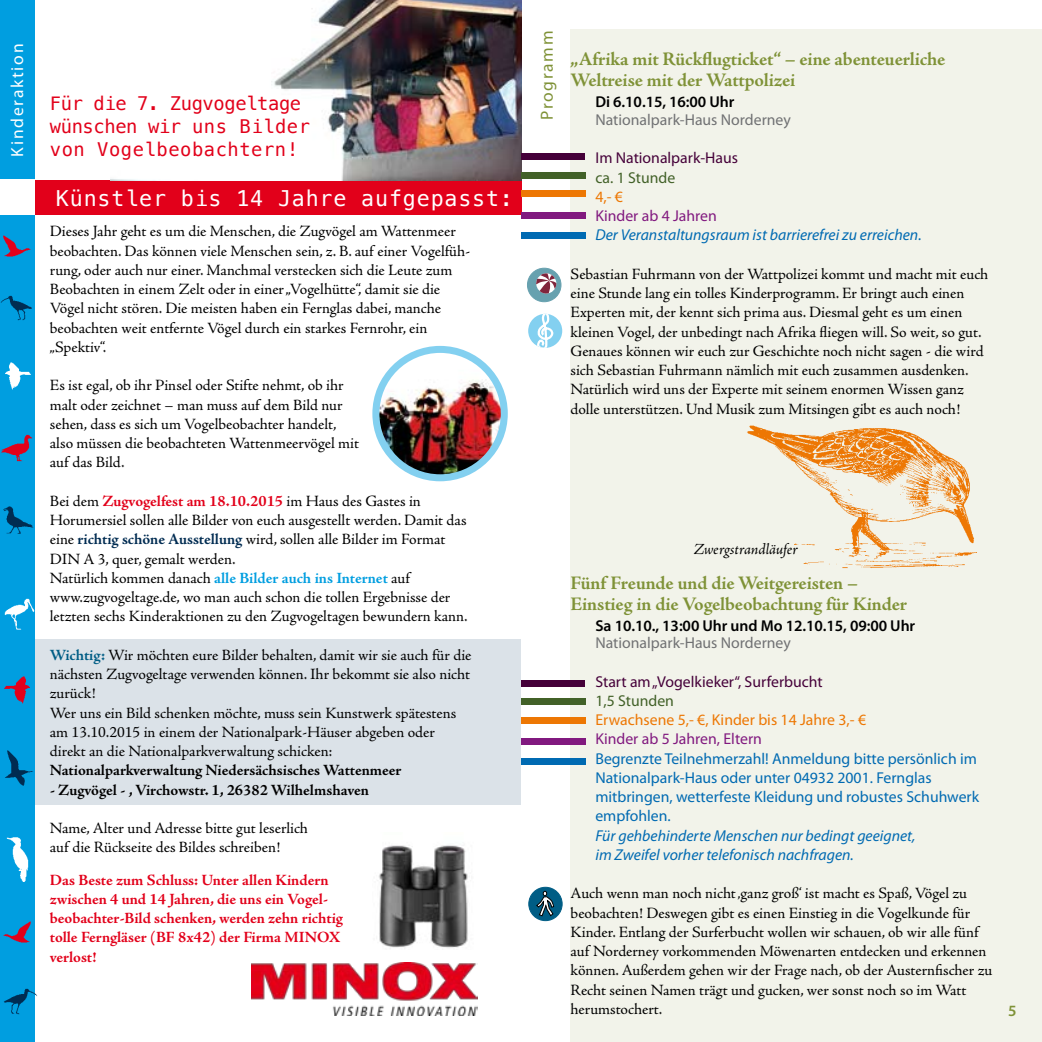
<style>
.page{position:relative;width:1042px;height:1042px;background:#fff}
.page>*{position:absolute;margin:0;border:0;box-sizing:border-box;transform-origin:0 0}
.t1{font:21.7px "Menlo";letter-spacing:.04em;color:#fff}
.t2{font:700 19.25px/21px "Adobe Jenson Pro";letter-spacing:-.01em;color:#7f9237}
.t3{font:18.72px/22.9px "Menlo";letter-spacing:-.02em;color:#e2001a}
.t4{font:18.72px "Menlo";letter-spacing:.03em;color:#e2001a}
.t5{font:17.5px "Myriad Pro";letter-spacing:.1em;color:#fff}
.t6{font:17.5px "Myriad Pro";letter-spacing:.095em;color:#7f9237}
.t7{font:15.75px/19.2px "Adobe Jenson Pro";color:#000}
.t8{font:700 15.75px/19.2px "Adobe Jenson Pro";letter-spacing:-.005em;color:#e2001a}
.t9{font:15.75px/19.2px "Myriad Pro";color:#006ab2}
.t10{font:italic 15.75px/19.2px "Myriad Pro";color:#006ab2}
.t11{font:700 15.75px "Adobe Jenson Pro";letter-spacing:-.005em;color:#000}
.t12{font:600 15.75px "Myriad Pro";letter-spacing:-.005em;color:#000}
.t13{font:15.75px "Myriad Pro";color:#707173}
.t14{font:15.75px "Myriad Pro";color:#450039}
.t15{font:15.75px "Myriad Pro";color:#ed7703}
.t16{font:15.75px "Myriad Pro";color:#81197f}
.t17{font:15.75px "Myriad Pro";color:#426128}
.t18{font:italic 15.75px "Adobe Jenson Pro";letter-spacing:-.005em;color:#000}
.t19{font:600 15.75px "Myriad Pro";color:#7f9237}
.s1{font-weight:700;color:#e2001a}
.s2{font-weight:700;color:#002c52}
.s3{font-weight:700;color:#009ee0}
.s4{font-weight:700;color:#005d85}
</style>
<div class="page">
<div style="left:570px;top:30px;width:472px;height:1012px;background:#f2f3ea"></div>
<div style="left:35px;top:639px;width:486px;height:166px;background:#dbe2e8"></div>
<div style="left:0;top:0;width:35px;height:1042px;background:#009ee0"></div>
<img style="left:252px;top:963px;width:226px;height:52px">
<div style="left:0;top:180px;width:521px;height:35px;background:#e2001a"></div>
<img style="left:110px;top:0;width:411px;height:180px">
<svg style="left:376px;top:349px;width:128px;height:129px"></svg>
<img style="left:378px;top:370px;width:125px;height:108px">
<div style="left:372px;top:346px;width:136px;height:135px;border:7px solid #83d0f0;border-radius:50%"></div>
<img style="left:1px;top:435px;width:31px;height:26px">
<img style="left:4px;top:598px;width:31px;height:31px">
<img style="left:5px;top:750px;width:28px;height:36px">
<img style="left:379px;top:845px;width:89px;height:104px">
<div style="left:0;top:180px;width:35px;height:35px;background:#fff"></div>
<img style="left:5px;top:362px;width:26px;height:28px">
<img style="left:4px;top:506px;width:30px;height:28px">
<img style="left:6px;top:837px;width:22px;height:44px">
<img style="left:3px;top:235px;width:28px;height:22px">
<img style="left:0;top:296px;width:32px;height:25px">
<img style="left:4px;top:676px;width:26px;height:28px">
<img style="left:4px;top:988px;width:33px;height:26px">
<img style="left:3px;top:921px;width:28px;height:22px">
<div style="left:521px;top:154px;width:64px;height:6px;background:#450039"></div>
<div style="left:521px;top:172px;width:64px;height:7px;background:#426128"></div>
<div style="left:521px;top:232px;width:64px;height:6px;background:#006ab2"></div>
<div style="left:521px;top:191px;width:64px;height:6px;background:#ed7703"></div>
<div style="left:521px;top:212px;width:64px;height:6px;background:#81197f"></div>
<div style="left:527px;top:268px;width:34px;height:34px;background:#67a1af;border-radius:50%"></div>
<div style="left:527px;top:268px;width:34px;height:34px;border:1px solid #67a1af;border-radius:50%"></div>
<svg style="left:536px;top:273px;width:20px;height:21px"></svg>
<div style="left:528px;top:314px;width:34px;height:34px;background:#83d0f0;border-radius:50%"></div>
<svg style="left:535px;top:314px;width:20px;height:34px"></svg>
<img style="left:747px;top:425px;width:230px;height:144px">
<div style="left:529px;top:887px;width:33px;height:33px;background:#005d85;border-radius:50%"></div>
<div style="left:528px;top:887px;width:34px;height:34px;border:1px solid #005d85;border-radius:50%"></div>
<svg style="left:536px;top:891px;width:19px;height:25px"></svg>
<div style="left:521px;top:680px;width:64px;height:6px;background:#450039"></div>
<div style="left:521px;top:698px;width:64px;height:7px;background:#426128"></div>
<div style="left:521px;top:758px;width:64px;height:6px;background:#006ab2"></div>
<div style="left:521px;top:717px;width:64px;height:6px;background:#ed7703"></div>
<div style="left:521px;top:738px;width:64px;height:6px;background:#81197f"></div>
<p class="t5" style="left:7px;top:156px;width:114px;rotate:-90deg">Kinderaktion</p>
<p class="t3" style="left:50px;top:93px;width:262px">Für die 7. Zugvogeltage wünschen wir uns Bilder</p>
<p class="t4" style="left:50px;top:137px;width:250px">von Vogelbeobachtern!</p>
<h1 class="t1" style="left:56px;top:183px;width:459px">Künstler bis 14 Jahre aufgepasst:</h1>
<p class="t7" style="left:50px;top:222px;width:422px">Dieses Jahr geht es um die Menschen, die Zugvögel am Wattenmeer beobachten. Das können viele Menschen sein, z. B. auf einer Vogelfüh&shy;rung, oder auch nur einer. Manchmal verstecken sich die Leute zum Beobachten in einem Zelt oder in einer „Vogelhütte“, damit sie die Vögel nicht stören. Die meisten haben ein Fernglas dabei, manche beobachten weit entfernte Vögel durch ein starkes Fernrohr, ein „Spektiv“.</p>
<p class="t7" style="left:50px;top:376px;width:311px">Es ist egal, ob ihr Pinsel oder Stifte nehmt, ob ihr malt oder zeichnet – man muss auf dem Bild nur sehen, dass es sich um Vogelbeobachter handelt, also müssen die beobachteten Wattenmeervögel mit auf das Bild.</p>
<p class="t7" style="left:50px;top:492px;width:419px">Bei dem <span class="s1">Zugvogelfest am 18.10.2015</span> im Haus des Gastes in Horumersiel sollen alle Bilder von euch ausgestellt werden. Damit das eine <span class="s2">richtig schöne Ausstellung</span> wird, sollen alle Bilder im Format DIN A 3, quer, gemalt werden.<br>Natürlich kommen danach <span class="s3">alle Bilder auch ins Internet</span> auf www.zugvogeltage.de, wo man auch schon die tollen Ergebnisse der letzten sechs Kinderaktionen zu den Zugvogeltagen bewundern kann.</p>
<p class="t7" style="left:50px;top:646px;width:423px"><span class="s4">Wichtig:</span> Wir möchten eure Bilder behalten, damit wir sie auch für die nächsten Zugvogeltage verwenden können. Ihr bekommt sie also nicht zurück!<br>Wer uns ein Bild schenken möchte, muss sein Kunstwerk spätestens am 13.10.2015 in einem der Nationalpark-Häuser abgeben oder direkt an die Nationalparkverwaltung schicken:</p>
<p class="t11" style="left:50px;top:761px;width:353px">Nationalparkverwaltung Niedersächsisches Wattenmeer</p>
<p class="t11" style="left:50px;top:781px;width:321px">- Zugvögel - , Virchowstr. 1, 26382 Wilhelmshaven</p>
<p class="t7" style="left:50px;top:819px;width:260px">Name, Alter und Adresse bitte gut leserlich auf die Rückseite des Bildes schreiben!</p>
<p class="t8" style="left:50px;top:870px;width:294px">Das Beste zum Schluss: Unter allen Kindern zwischen 4 und 14 Jahren, die uns ein Vogel&shy;beobachter-Bild schenken, werden zehn richtig tolle Ferngläser (BF 8x42) der Firma MINOX verlost!</p>
<p class="t6" style="left:536px;top:120px;width:91px;rotate:-90deg">Programm</p>
<p class="t2" style="left:570px;top:49px;width:376px">„Afrika mit Rückflugticket“ – eine abenteuerliche<br>Weltreise mit der Wattpolizei</p>
<p class="t12" style="left:595px;top:92px;width:140px">Di 6.10.15, 16:00 Uhr</p>
<p class="t13" style="left:595px;top:110px;width:197px">Nationalpark-Haus Norderney</p>
<p class="t14" style="left:595px;top:148px;width:144px">Im Nationalpark-Haus</p>
<p class="t17" style="left:595px;top:167px;width:81px">ca. 1 Stunde</p>
<p class="t15" style="left:595px;top:187px;width:29px">4,- €</p>
<p class="t16" style="left:595px;top:206px;width:123px">Kinder ab 4 Jahren</p>
<p class="t10" style="left:595px;top:225px;width:328px">Der Veranstaltungsraum ist barrierefrei zu erreichen.</p>
<p class="t7" style="left:570px;top:264px;width:419px">Sebastian Fuhrmann von der Wattpolizei kommt und macht mit euch eine Stunde lang ein tolles Kinderprogramm. Er bringt auch einen Experten mit, der kennt sich prima aus. Diesmal geht es um einen kleinen Vogel, der unbedingt nach Afrika fliegen will. So weit, so gut.<br>Genaues können wir euch zur Geschichte noch nicht sagen - die wird sich Sebastian Fuhrmann nämlich mit euch zusammen ausdenken.<br>Natürlich wird uns der Experte mit seinem enormen Wissen ganz dolle unterstützen. Und Musik zum Mitsingen gibt es auch noch!</p>
<p class="t18" style="left:693px;top:540px;width:106px">Zwergstrandläufer</p>
<p class="t2" style="left:570px;top:572px;width:338px">Fünf Freunde und die Weitgereisten –<br>Einstieg in die Vogelbeobachtung für Kinder</p>
<p class="t12" style="left:595px;top:615px;width:321px">Sa 10.10., 13:00 Uhr und Mo 12.10.15, 09:00 Uhr</p>
<p class="t13" style="left:595px;top:633px;width:197px">Nationalpark-Haus Norderney</p>
<p class="t14" style="left:595px;top:671px;width:229px">Start am „Vogelkieker“, Surferbucht</p>
<p class="t17" style="left:595px;top:691px;width:80px">1,5 Stunden</p>
<p class="t15" style="left:595px;top:710px;width:272px">Erwachsene 5,- €, Kinder bis 14 Jahre 3,- €</p>
<p class="t16" style="left:595px;top:729px;width:168px">Kinder ab 5 Jahren, Eltern</p>
<p class="t9" style="left:595px;top:748px;width:385px">Begrenzte Teilnehmerzahl! Anmeldung bitte persönlich im Nationalpark-Haus oder unter 04932 2001. Fernglas mitbringen, wetterfeste Kleidung und robustes Schuhwerk empfohlen.</p>
<p class="t10" style="left:595px;top:825px;width:322px">Für gehbehinderte Menschen nur bedingt geeignet, im Zweifel vorher telefonisch nachfragen.</p>
<p class="t7" style="left:570px;top:884px;width:423px">Auch wenn man noch nicht ‚ganz groß‘ ist macht es Spaß, Vögel zu beobachten! Deswegen gibt es einen Einstieg in die Vogelkunde für Kinder. Entlang der Surferbucht wollen wir schauen, ob wir alle fünf auf Norderney vorkommenden Möwenarten entdecken und erkennen können. Außerdem gehen wir der Frage nach, ob der Austernfischer zu Recht seinen Namen trägt und gucken, wer sonst noch so im Watt herumstochert.</p>
<p class="t19" style="left:1008px;top:1000px;width:10px">5</p>
</div>
